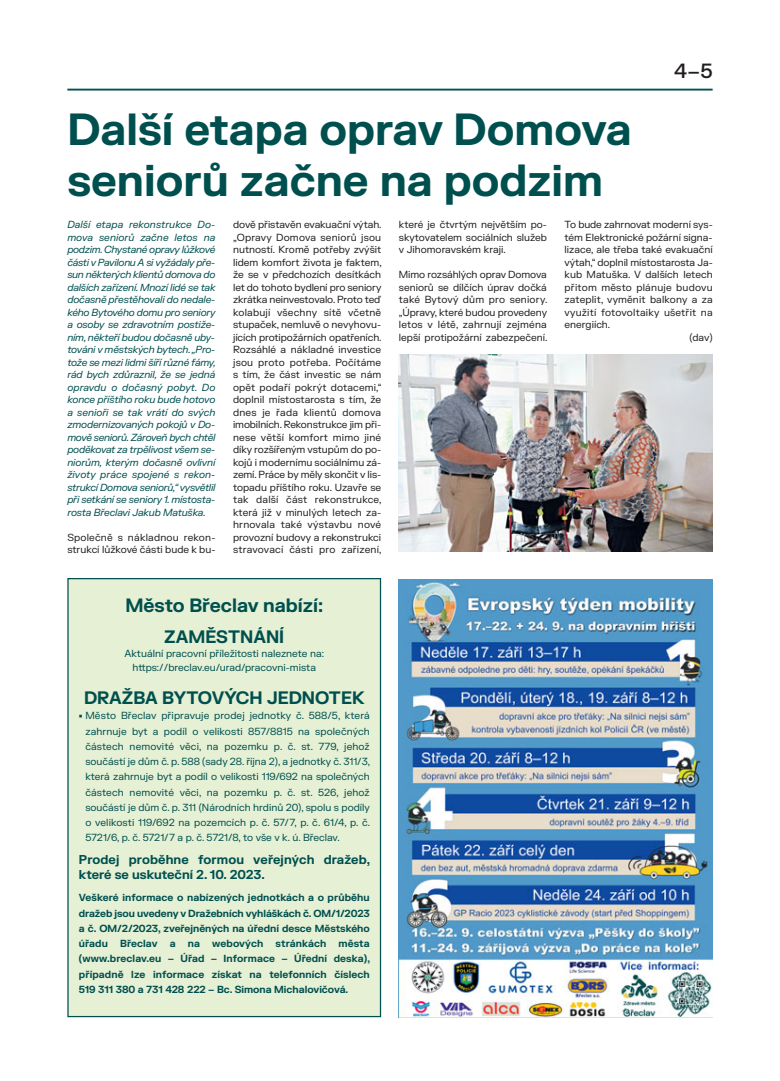
<style>
.page{position:relative;width:780px;height:1081px;background:#fff}
.page>*{position:absolute;margin:0;border:0;box-sizing:border-box;transform-origin:0 0}
.t1{font:700 43.75px/51.2px "FK Grotesk";color:#004f4f}
.t2{font:500 20px "FK Grotesk";color:#231f20}
.t3{font:700 18.75px "FK Grotesk";color:#004f4f}
.t4{font:700 17.5px "FK Grotesk";color:#004f4f}
.t5{font:700 12.5px/15.2px "FK Grotesk";color:#004f4f}
.t6{font:10px/12.5px "FK Grotesk";color:#231f20;text-align:justify}
.t7{font:italic 10px/12.5px "FK Grotesk";letter-spacing:-.02em;color:#004f4f;text-align:justify}
.t8{font:10px/15.2px "FK Grotesk";color:#004f4f;text-align:center}
.t9{font:700 10px/15.2px "FK Grotesk";color:#004f4f;text-align:justify}
.t10{font:10px "FK Grotesk";letter-spacing:.02em;color:#231f20}
.s1{font-family:"Soleil Bk"}
</style>
<div class="page">
<hr style="left:67px;top:89px;width:645px;height:2px;background:#004f4f">
<img style="left:399px;top:354px;width:313px;height:198px">
<img style="left:399px;top:579px;width:313px;height:438px">
<div style="left:69px;top:579px;width:311px;height:437px;background:#e5f0d4"></div>
<div style="left:67px;top:578px;width:314px;height:439px;border:1px solid #004f4f"></div>
<h1 class="t1" style="left:67px;top:109px;width:566px">Další etapa oprav Domova seniorů začne na podzim</h1>
<h2 class="t2" style="left:674px;top:59px;width:40px">4–5</h2>
<p class="t7" style="left:67px;top:219px;width:150px">Další etapa rekonstrukce Do&shy;mova seniorů začne letos na podzim. Chystané opravy lůžkové části v Pavilonu A si vyžádaly pře&shy;sun některých klientů domova do dalších zařízení. Mnozí lidé se tak dočasně přestěhovali do nedale&shy;kého Bytového domu pro seniory a osoby se zdravotním postiže&shy;ním, někteří budou dočasně uby&shy;továni v městských bytech. „Pro&shy;tože se mezi lidmi šíří různé fámy, rád bych zdůraznil, že se jedná opravdu o dočasný pobyt. Do konce příštího roku bude hotovo a senioři se tak vrátí do svých zmodernizovaných pokojů v Do&shy;mově seniorů. Zároveň bych chtěl poděkovat za trpělivost všem se&shy;niorům, kterým dočasně ovlivní životy práce spojené s rekon&shy;strukcí Domova seniorů,“ vysvětlil při setkání se seniory 1. místosta&shy;rosta Břeclavi Jakub Matuška.</p>
<p class="t6" style="left:67px;top:532px;width:150px">Společně s nákladnou rekon&shy;strukcí lůžkové části bude k bu-</p>
<p class="t6" style="left:233px;top:219px;width:150px">dově přistavěn evakuační výtah. „Opravy Domova seniorů jsou nutností. Kromě potřeby zvýšit lidem komfort života je faktem, že se v předchozích desítkách let do tohoto bydlení pro seniory zkrátka neinvestovalo. Proto teď kolabují všechny sítě včetně stupaček, nemluvě o nevyhovu&shy;jících protipožárních opatřeních.<br>Rozsáhlé a nákladné investice jsou proto potřeba. Počítáme s tím, že část investic se nám opět podaří pokrýt dotacemi,“ doplnil místostarosta s tím, že dnes je řada klientů domova imobilních. Rekonstrukce jim při&shy;nese větší komfort mimo jiné díky rozšířeným vstupům do po&shy;kojů i modernímu sociálnímu zá&shy;zemí. Práce by měly skončit v lis&shy;topadu příštího roku. Uzavře se tak další část rekonstrukce, která již v minulých letech za&shy;hrnovala také výstavbu nové provozní budovy a rekonstrukci stravovací části pro zařízení,</p>
<p class="t6" style="left:399px;top:219px;width:150px">které je čtvrtým největším po&shy;skytovatelem sociálních služeb v Jihomoravském kraji.</p>
<p class="t6" style="left:399px;top:269px;width:150px">Mimo rozsáhlých oprav Domova seniorů se dílčích úprav dočká také Bytový dům pro seniory. „Úpravy, které budou provedeny letos v létě, zahrnují zejména lepší protipožární zabezpečení.</p>
<h3 class="t3" style="left:125px;top:599px;width:199px">Město Břeclav nabízí:</h3>
<h3 class="t4" style="left:164px;top:630px;width:121px">ZAMĚSTNÁNÍ</h3>
<p class="t8" style="left:124px;top:647px;width:201px;line-height:14px">Aktuální pracovní příležitosti naleznete na: https://breclav.eu/urad/pracovni-mista</p>
<h3 class="t4" style="left:84px;top:691px;width:282px">DRAŽBA BYTOVÝCH JEDNOTEK</h3>
<p class="t8" style="left:85px;top:709px;width:286px;text-align:justify;text-indent:-7px"><span class="s1">G</span> Město Břeclav připravuje prodej jednotky č. 588/5, která zahrnuje byt a podíl o velikosti 857/8815 na společných částech nemovité věci, na pozemku p. č. st. 779, jehož součástí je dům č. p. 588 (sady 28. října 2), a jednotky č. 311/3, která zahrnuje byt a podíl o velikosti 119/692 na společných částech nemovité věci, na pozemku p. č. st. 526, jehož součástí je dům č. p. 311 (Národních hrdinů 20), spolu s podíly o velikosti 119/692 na pozemcích p. č. 57/7, p. č. 61/4, p. č.<br>5721/6, p. č. 5721/7 a p. č. 5721/8, to vše v k. ú. Břeclav.</p>
<p class="t5" style="left:79px;top:853px;width:293px">Prodej proběhne formou veřejných dražeb, které se uskuteční 2. 10. 2023.</p>
<p class="t9" style="left:79px;top:891px;width:293px">Veškeré informace o nabízených jednotkách a o průběhu dražeb jsou uvedeny v Dražebních vyhláškách č. OM/1/2023 a č. OM/2/2023, zveřejněných na úřední desce Městského úřadu Břeclav a na webových stránkách města (www.breclav.eu – Úřad – Informace – Úřední deska), případně lze informace získat na telefonních číslech 519 311 380 a 731 428 222 – Bc. Simona Michalovičová.</p>
<p class="t6" style="left:564px;top:219px;width:150px">To bude zahrnovat moderní sys-</p>
<p class="t6" style="left:564px;top:232px;width:149px">tém Elektronické požární signa-</p>
<p class="t6" style="left:564px;top:244px;width:150px">lizace, ale třeba také evakuační</p>
<p class="t6" style="left:564px;top:257px;width:150px">výtah,“ doplnil místostarosta Ja-</p>
<p class="t6" style="left:564px;top:269px;width:150px">kub Matuška. V dalších letech</p>
<p class="t10" style="left:564px;top:283px;width:149px">přitom město plánuje budovu</p>
<p class="t6" style="left:564px;top:294px;width:150px">zateplit, vyměnit balkony a za</p>
<p class="t10" style="left:564px;top:308px;width:150px">využití fotovoltaiky ušetřit na</p>
<p class="t6" style="left:564px;top:319px;width:47px">energiích.</p>
<p class="t6" style="left:689px;top:332px;width:25px">(dav)</p>
</div>
